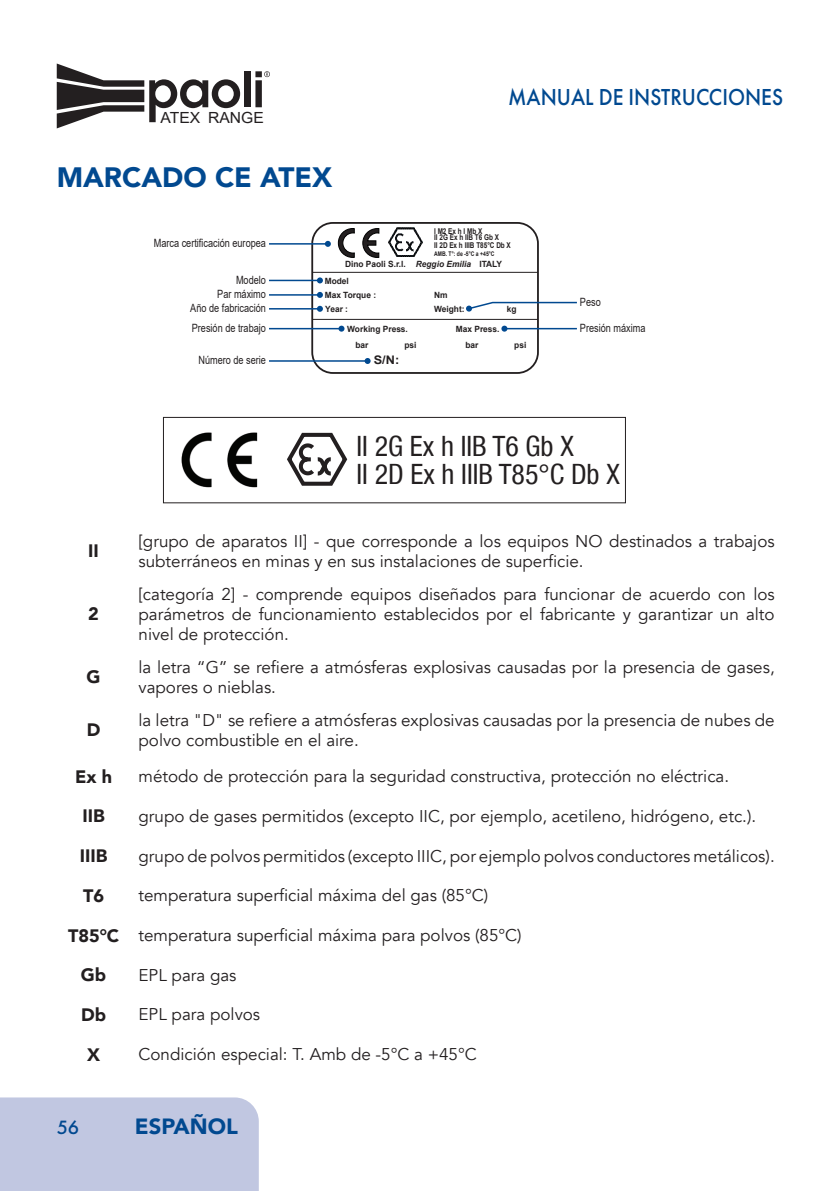
<style>
.page{position:relative;width:840px;height:1191px;background:#fff}
.page>*{position:absolute;margin:0;border:0;box-sizing:border-box;transform-origin:0 0}
.t1{font:condensed 28px/28px "Helvetica Neue LT Com";color:#231f20}
.t2{font:900 28px "Avenir";color:#014990}
.t3{font:500 24px "Futura PT";color:#014990;scale:.9 1}
.t4{font:900 22px "Avenir";color:#014990}
.t5{font:500 20px "Futura PT";color:#014990}
.t6{font:900 18px "Avenir";color:#231f20}
.t7{font:17px/20px "Avenir";color:#231f20}
.t8{font:15.4px "Arial";color:#231f20}
.t9{font:700 11.8px "Arial";color:#231f20;scale:1.08 1}
.t10{font:11.4px/14.2px "Arial";color:#231f20;text-align:right;scale:.8 1}
.t11{font:700 8.6px/16.2px "Arial";color:#231f20}
.t12{font:italic 700 8.6px "Arial";color:#231f20}
.t13{font:700 8px/6.4px "Arial";color:#231f20;scale:.8 1}
.t14{font:700 6.4px "Arial";color:#231f20;scale:.8 1}
.s1{font-style:normal}
.s2{font-weight:900;font-size:18px}
</style>
<div class="page">
<div style="left:0;top:1097px;width:259px;height:94px;background:#c1c7e1"></div>
<svg style="left:57px;top:63px;width:183px;height:65px"></svg>
<div style="left:244px;top:71px;width:6px;height:36px;background:#231f20"></div>
<svg style="left:255px;top:71px;width:15px;height:36px"></svg>
<img style="left:181px;top:433px;width:76px;height:54px">
<svg style="left:287px;top:432px;width:61px;height:54px"></svg>
<div style="left:163px;top:417px;width:462px;height:86px;border:1px solid #231f20"></div>
<svg style="left:362px;top:228px;width:17px;height:30px"></svg>
<svg style="left:337px;top:228px;width:18px;height:30px"></svg>
<div style="left:311px;top:222px;width:227px;height:152px;border:2px solid #231f20;border-radius:21px"></div>
<hr style="left:312px;top:272px;width:225px;height:1px;background:#231f20">
<hr style="left:312px;top:319px;width:225px;height:1px;background:#231f20">
<img style="left:388px;top:228px;width:34px;height:29px">
<hr style="left:269px;top:243px;width:59px;height:2px;background:#014990">
<svg style="left:325px;top:241px;width:6px;height:6px"></svg>
<hr style="left:269px;top:280px;width:51px;height:1px;background:#014990">
<svg style="left:317px;top:277px;width:6px;height:6px"></svg>
<hr style="left:269px;top:294px;width:51px;height:2px;background:#014990">
<svg style="left:317px;top:292px;width:6px;height:6px"></svg>
<hr style="left:269px;top:308px;width:51px;height:1px;background:#014990">
<svg style="left:317px;top:306px;width:6px;height:6px"></svg>
<hr style="left:269px;top:328px;width:72px;height:1px;background:#014990">
<svg style="left:338px;top:326px;width:6px;height:6px"></svg>
<hr style="left:504px;top:328px;width:72px;height:1px;background:#014990">
<svg style="left:501px;top:326px;width:6px;height:6px"></svg>
<svg style="left:466px;top:301px;width:111px;height:10px"></svg>
<hr style="left:269px;top:360px;width:98px;height:2px;background:#014990">
<svg style="left:364px;top:358px;width:6px;height:6px"></svg>
<p class="t8" style="left:160px;top:106px;width:105px">ATEX RANGE</p>
<h1 class="t2" style="left:57px;top:153px;width:277px">MARCADO CE ATEX</h1>
<h2 class="t3" style="left:508px;top:83px;width:307px">MANUAL DE INSTRUCCIONES</h2>
<p class="t13" style="left:434px;top:228px;width:83px">I M2 Ex h I Mb X<br>II 2G Ex h IIB T6 Gb X</p>
<p class="t13" style="left:434px;top:242px;width:97px">II 2D Ex h IIIB T85°C Db X</p>
<p class="t14" style="left:434px;top:249px;width:77px">AMB. T°: de -5°C a +45°C</p>
<p class="t10" style="left:154px;top:236px;width:142px">Marca certificación europea</p>
<p class="t10" style="left:190px;top:273px;width:96px">Modelo<br>Par máximo<br>Año de fabricación</p>
<p class="t10" style="left:192px;top:321px;width:94px">Presión de trabajo</p>
<p class="t10" style="left:579px;top:321px;width:83px">Presión máxima</p>
<p class="t11" style="left:324px;top:256px;width:83px;text-indent:20px">Dino Paoli S.r.l.<br>Model</p>
<p class="t12" style="left:415px;top:259px;width:88px">Reggio Emilia <span class="s1">ITALY</span></p>
<p class="t11" style="left:324px;top:287px;width:53px">Max Torque :</p>
<p class="t11" style="left:434px;top:287px;width:15px">Nm</p>
<p class="t10" style="left:579px;top:295px;width:28px">Peso</p>
<p class="t11" style="left:325px;top:301px;width:24px">Year :</p>
<p class="t11" style="left:434px;top:301px;width:32px">Weight:</p>
<p class="t11" style="left:506px;top:301px;width:11px">kg</p>
<p class="t11" style="left:347px;top:321px;width:62px">Working Press.</p>
<p class="t11" style="left:455px;top:321px;width:45px">Max Press.</p>
<p class="t10" style="left:198px;top:353px;width:86px">Número de serie</p>
<p class="t11" style="left:355px;top:336px;width:14px">bar</p>
<p class="t11" style="left:404px;top:336px;width:14px">psi</p>
<p class="t11" style="left:465px;top:336px;width:14px">bar</p>
<p class="t11" style="left:514px;top:336px;width:14px">psi</p>
<p class="t9" style="left:373px;top:352px;width:25px">S/N:</p>
<h1 class="t1" style="left:356px;top:432px;width:264px">II 2G Ex h IIB T6 Gb X<br>II 2D Ex h IIIB T85°C Db X</h1>
<p class="t6" style="left:88px;top:535px;width:12px">II</p>
<p class="t7" style="left:138px;top:531px;width:637px">[grupo de aparatos II] - que corresponde a los equipos NO destinados a trabajos subterráneos en minas y en sus instalaciones de superficie.</p>
<p class="t6" style="left:88px;top:598px;width:12px">2</p>
<p class="t7" style="left:138px;top:584px;width:637px;text-align:justify">[categoría 2] - comprende equipos diseñados para funcionar de acuerdo con los parámetros de funcionamiento establecidos por el fabricante y garantizar un alto nivel de protección.</p>
<p class="t6" style="left:87px;top:661px;width:16px">G</p>
<p class="t7" style="left:138px;top:657px;width:637px">la letra “G” se refiere a atmósferas explosivas causadas por la presencia de gases, vapores o nieblas.</p>
<p class="t6" style="left:87px;top:714px;width:15px">D</p>
<p class="t7" style="left:138px;top:710px;width:637px">la letra "D" se refiere a atmósferas explosivas causadas por la presencia de nubes de polvo combustible en el aire.</p>
<p class="t6" style="left:75px;top:761px;width:39px">Ex h</p>
<p class="t7" style="left:138px;top:766px;width:591px">método de protección para la seguridad constructiva, protección no eléctrica.</p>
<p class="t6" style="left:82px;top:800px;width:24px">IIB</p>
<p class="t7" style="left:138px;top:806px;width:618px">grupo de gases permitidos (excepto IIC, por ejemplo, acetileno, hidrógeno, etc.).</p>
<p class="t6" style="left:80px;top:840px;width:29px">IIIB</p>
<p class="t7" style="left:138px;top:846px;width:637px">grupo de polvos permitidos (excepto IIIC, por ejemplo polvos conductores metálicos).</p>
<p class="t6" style="left:83px;top:880px;width:22px">T6</p>
<p class="t7" style="left:138px;top:885px;width:351px">temperatura superficial máxima del gas (85°C)</p>
<p class="t7" style="left:68px;top:925px;width:455px"><span class="s2">T85°C</span> temperatura superficial máxima para polvos (85°C)</p>
<p class="t6" style="left:81px;top:959px;width:27px">Gb</p>
<p class="t7" style="left:138px;top:965px;width:99px">EPL para gas</p>
<p class="t6" style="left:81px;top:999px;width:27px">Db</p>
<p class="t7" style="left:138px;top:1004px;width:123px">EPL para polvos</p>
<p class="t6" style="left:87px;top:1039px;width:14px">X</p>
<p class="t7" style="left:138px;top:1044px;width:339px">Condición especial: T. Amb de -5°C a +45°C</p>
<p class="t5" style="left:57px;top:1115px;width:24px">56</p>
<p class="t4" style="left:135px;top:1107px;width:105px">ESPAÑOL</p>
</div>
